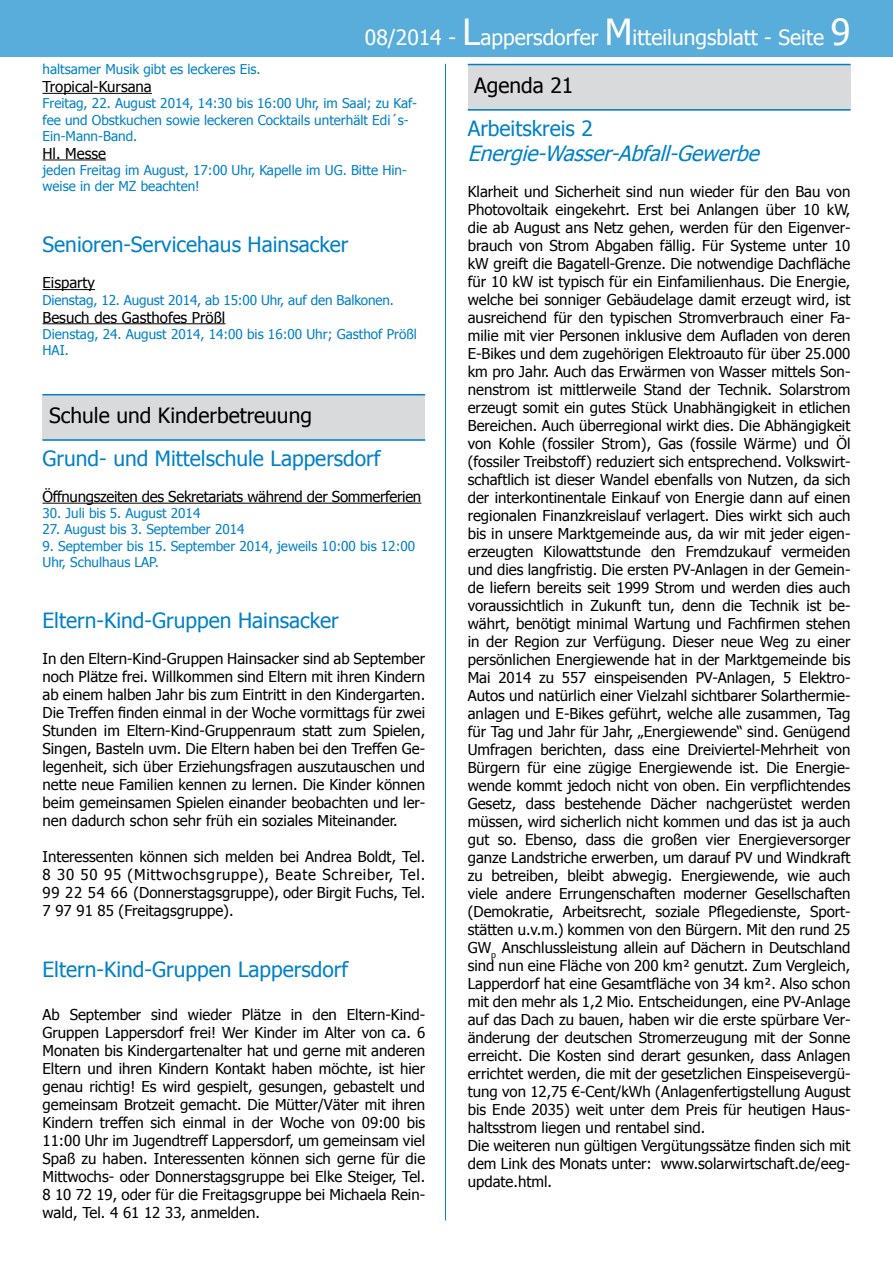
<style>
.page{position:relative;width:893px;height:1263px;background:#fff}
.page>*{position:absolute;margin:0;border:0;box-sizing:border-box;transform-origin:0 0}
.t1{font:21px "Tahoma";color:#0081c7}
.t2{font:21px "Tahoma";color:#fff}
.t3{font:21px "Tahoma";color:#000}
.t4{font:italic 21px "Tahoma";color:#0081c7}
.t5{font:15px/18px "Tahoma";color:#000;text-align:justify}
.t6{font:15px "Tahoma";letter-spacing:-.02em;color:#000}
.t7{font:13.5px/16.2px "Tahoma";color:#0081c7}
.s1{font-size:36px}
</style>
<div class="page">
<div style="left:0;top:0;width:893px;height:57px;background:#59adda"></div>
<hr style="left:445px;top:64px;width:1px;height:1156px;background:#0081c7">
<hr style="left:43px;top:93px;width:109px;height:1px;background:#000">
<hr style="left:43px;top:159px;width:63px;height:1px;background:#000">
<hr style="left:43px;top:289px;width:52px;height:1px;background:#000">
<hr style="left:43px;top:323px;width:182px;height:1px;background:#000">
<hr style="left:43px;top:503px;width:378px;height:1px;background:#000">
<div style="left:43px;top:394px;width:382px;height:47px;background:#d9dadb"></div>
<hr style="left:43px;top:394px;width:382px;height:1px;background:#0081c7">
<hr style="left:43px;top:439px;width:382px;height:2px;background:#0081c7">
<div style="left:468px;top:64px;width:382px;height:47px;background:#d9dadb"></div>
<hr style="left:468px;top:64px;width:382px;height:1px;background:#0081c7">
<hr style="left:468px;top:109px;width:382px;height:2px;background:#0081c7">
<h1 class="t2" style="left:365px;top:24px;width:487px">08/2014 - <span class="s1">L</span>appersdorfer <span class="s1">M</span>itteilungsblatt - Seite <span class="s1">9</span></h1>
<p class="t7" style="left:43px;top:60px;width:220px">haltsamer Musik gibt es leckeres Eis.</p>
<p class="t5" style="left:43px;top:77px;width:111px">Tropical-Kursana</p>
<p class="t7" style="left:43px;top:95px;width:376px">Freitag, 22. August 2014, 14:30 bis 16:00 Uhr, im Saal; zu Kaf&shy;fee und Obstkuchen sowie leckeren Cocktails unterhält Edi´s-<br>Ein-Mann-Band.</p>
<p class="t5" style="left:43px;top:144px;width:65px">Hl. Messe</p>
<p class="t7" style="left:43px;top:161px;width:366px">jeden Freitag im August, 17:00 Uhr, Kapelle im UG. Bitte Hin&shy;weise in der MZ beachten!</p>
<h1 class="t1" style="left:43px;top:231px;width:307px">Senioren-Servicehaus Hainsacker</h1>
<p class="t5" style="left:43px;top:273px;width:54px">Eisparty</p>
<p class="t7" style="left:43px;top:291px;width:353px">Dienstag, 12. August 2014, ab 15:00 Uhr, auf den Balkonen.</p>
<p class="t5" style="left:43px;top:307px;width:184px">Besuch des Gasthofes Prößl</p>
<p class="t7" style="left:43px;top:325px;width:376px">Dienstag, 24. August 2014, 14:00 bis 16:00 Uhr; Gasthof Prößl<br>HAI.</p>
<h1 class="t3" style="left:49px;top:401px;width:264px">Schule und Kinderbetreuung</h1>
<h1 class="t1" style="left:43px;top:444px;width:339px">Grund- und Mittelschule Lappersdorf</h1>
<p class="t6" style="left:43px;top:486px;width:380px">Öffnungszeiten des Sekretariats während der Sommerferien</p>
<p class="t7" style="left:43px;top:504px;width:159px">30. Juli bis 5. August 2014</p>
<p class="t7" style="left:43px;top:521px;width:204px">27. August bis 3. September 2014</p>
<p class="t7" style="left:43px;top:537px;width:374px">9. September bis 15. September 2014, jeweils 10:00 bis 12:00<br>Uhr, Schulhaus LAP.</p>
<h1 class="t1" style="left:43px;top:606px;width:298px">Eltern-Kind-Gruppen Hainsacker</h1>
<p class="t5" style="left:43px;top:649px;width:384px">In den Eltern-Kind-Gruppen Hainsacker sind ab September noch Plätze frei. Willkommen sind Eltern mit ihren Kindern ab einem halben Jahr bis zum Eintritt in den Kindergarten.<br>Die Treffen finden einmal in der Woche vormittags für zwei Stunden im Eltern-Kind-Gruppenraum statt zum Spielen, Singen, Basteln uvm. Die Eltern haben bei den Treffen Ge&shy;legenheit, sich über Erziehungsfragen auszutauschen und nette neue Familien kennen zu lernen. Die Kinder können beim gemeinsamen Spielen einander beobachten und ler&shy;nen dadurch schon sehr früh ein soziales Miteinander.</p>
<p class="t5" style="left:43px;top:847px;width:384px">Interessenten können sich melden bei Andrea Boldt, Tel.<br>8 30 50 95 (Mittwochsgruppe), Beate Schreiber, Tel.<br>99 22 54 66 (Donnerstagsgruppe), oder Birgit Fuchs, Tel.<br>7 97 91 85 (Freitagsgruppe).</p>
<h1 class="t1" style="left:43px;top:955px;width:307px">Eltern-Kind-Gruppen Lappersdorf</h1>
<p class="t5" style="left:43px;top:1005px;width:384px">Ab September sind wieder Plätze in den Eltern-Kind-Gruppen Lappersdorf frei! Wer Kinder im Alter von ca. 6<br>Monaten bis Kindergartenalter hat und gerne mit anderen Eltern und ihren Kindern Kontakt haben möchte, ist hier genau richtig! Es wird gespielt, gesungen, gebastelt und gemeinsam Brotzeit gemacht. Die Mütter/Väter mit ihren Kindern treffen sich einmal in der Woche von 09:00 bis 11:00 Uhr im Jugendtreff Lappersdorf, um gemeinsam viel Spaß zu haben. Interessenten können sich gerne für die Mittwochs- oder Donnerstagsgruppe bei Elke Steiger, Tel.<br>8 10 72 19, oder für die Freitagsgruppe bei Michaela Rein&shy;wald, Tel. 4 61 12 33, anmelden.</p>
<h1 class="t3" style="left:474px;top:71px;width:101px">Agenda 21</h1>
<h1 class="t1" style="left:468px;top:114px;width:127px">Arbeitskreis 2</h1>
<h1 class="t4" style="left:468px;top:139px;width:299px">Energie-Wasser-Abfall-Gewerbe</h1>
<p class="t5" style="left:468px;top:182px;width:384px;text-align:left">Klarheit und Sicherheit sind nun wieder für den Bau von Photovoltaik eingekehrt. Erst bei Anlangen über 10 kW, die ab August ans Netz gehen, werden für den Eigenver&shy;brauch von Strom Abgaben fällig. Für Systeme unter 10 kW greift die Bagatell-Grenze. Die notwendige Dachfläche für 10 kW ist typisch für ein Einfamilienhaus. Die Energie, welche bei sonniger Gebäudelage damit erzeugt wird, ist ausreichend für den typischen Stromverbrauch einer Fa&shy;milie mit vier Personen inklusive dem Aufladen von deren E-Bikes und dem zugehörigen Elektroauto für über 25.000 km pro Jahr. Auch das Erwärmen von Wasser mittels Son&shy;nenstrom ist mittlerweile Stand der Technik. Solarstrom erzeugt somit ein gutes Stück Unabhängigkeit in etlichen Bereichen. Auch überregional wirkt dies. Die Abhängigkeit von Kohle (fossiler Strom), Gas (fossile Wärme) und Öl (fossiler Treibstoff) reduziert sich entsprechend. Volkswirt&shy;schaftlich ist dieser Wandel ebenfalls von Nutzen, da sich der interkontinentale Einkauf von Energie dann auf einen regionalen Finanzkreislauf verlagert. Dies wirkt sich auch bis in unsere Marktgemeinde aus, da wir mit jeder eigen&shy;erzeugten Kilowattstunde den Fremdzukauf vermeiden und dies langfristig. Die ersten PV-Anlagen in der Gemein&shy;de liefern bereits seit 1999 Strom und werden dies auch voraussichtlich in Zukunft tun, denn die Technik ist be&shy;währt, benötigt minimal Wartung und Fachfirmen stehen in der Region zur Verfügung. Dieser neue Weg zu einer persönlichen Energiewende hat in der Marktgemeinde bis Mai 2014 zu 557 einspeisenden PV-Anlagen, 5 Elektro-Autos und natürlich einer Vielzahl sichtbarer Solarthermie&shy;anlagen und E-Bikes geführt, welche alle zusammen, Tag für Tag und Jahr für Jahr, „Energiewende“ sind. Genügend Umfragen berichten, dass eine Dreiviertel-Mehrheit von Bürgern für eine zügige Energiewende ist. Die Energie&shy;wende kommt jedoch nicht von oben. Ein verpflichtendes Gesetz, dass bestehende Dächer nachgerüstet werden müssen, wird sicherlich nicht kommen und das ist ja auch gut so. Ebenso, dass die großen vier Energieversorger ganze Landstriche erwerben, um darauf PV und Windkraft zu betreiben, bleibt abwegig. Energiewende, wie auch viele andere Errungenschaften moderner Gesellschaften (Demokratie, Arbeitsrecht, soziale Pflegedienste, Sport&shy;stätten u.v.m.) kommen von den Bürgern. Mit den rund 25<br>GW<sub>p</sub> Anschlussleistung allein auf Dächern in Deutschland sind nun eine Fläche von 200 km² genutzt. Zum Vergleich, Lapperdorf hat eine Gesamtfläche von 34 km². Also schon mit den mehr als 1,2 Mio. Entscheidungen, eine PV-Anlage auf das Dach zu bauen, haben wir die erste spürbare Ver&shy;änderung der deutschen Stromerzeugung mit der Sonne erreicht. Die Kosten sind derart gesunken, dass Anlagen errichtet werden, die mit der gesetzlichen Einspeisevergü&shy;tung von 12,75 €-Cent/kWh (Anlagenfertigstellung August bis Ende 2035) weit unter dem Preis für heutigen Haus&shy;haltsstrom liegen und rentabel sind.<br>Die weiteren nun gültigen Vergütungssätze finden sich mit dem Link des Monats unter: www.solarwirtschaft.de/eeg&shy;update.html.</p>
</div>
